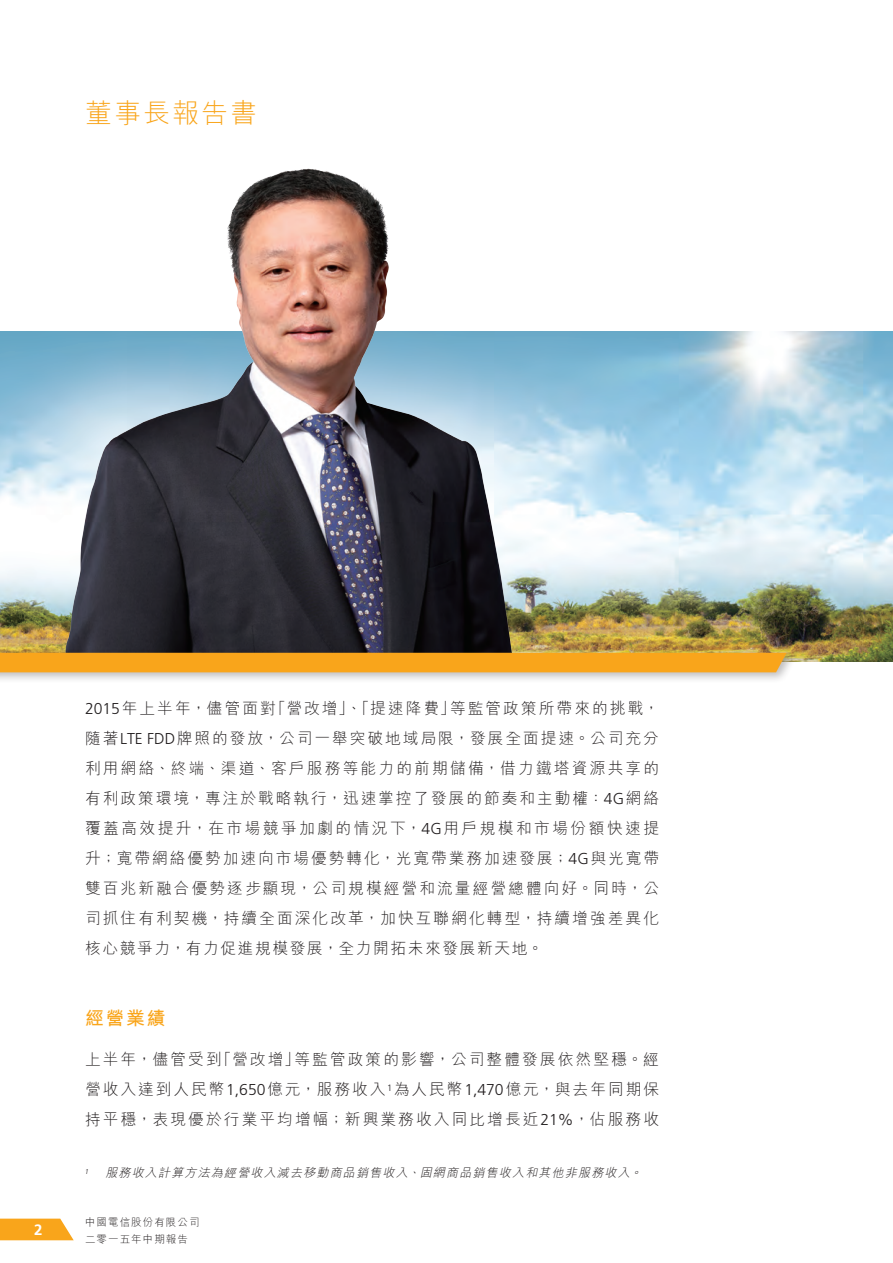
<style>
.page{position:relative;width:893px;height:1263px;background:#fff}
.page>*{position:absolute;margin:0;border:0;box-sizing:border-box;transform-origin:0 0}
.t1{font:300 27px "M Hei HK";letter-spacing:.075em;color:#f9a51b}
.t2{font:700 18.75px "M Hei HK";color:#f9a51b}
.t3{font:300 15.75px/30px "M Hei HK";letter-spacing:.13em;color:#231f20;text-align:justify}
.t4{font:700 15px "Frutiger LT Std";color:#fff}
.t5{font:italic 300 12px "M Hei HK";color:#231f20}
.t6{font:300 10.5px/16.5px "M Hei HK";letter-spacing:.1em;color:#231f20}
.t7{font:italic 300 7.05px "Frutiger LT Std";color:#231f20}
.s1{font-family:"Frutiger LT Std"}
</style>
<div class="page">
<svg style="left:0;top:1218px;width:74px;height:22px;background:#f9af36"></svg>
<img style="left:0;top:332px;width:15px;height:315px">
<img style="left:546px;top:332px;width:347px;height:329px">
<img style="left:15px;top:168px;width:531px;height:479px">
<div style="left:0;top:647px;width:797px;height:36px;background:#231f20;opacity:.3"></div>
<div style="left:0;top:653px;width:787px;height:19px;background:#f9a51b"></div>
<h1 class="t1" style="left:85px;top:99px;width:174px">董事長報告書</h1>
<p class="t3" style="left:85px;top:693px;width:576px"><span class="s1">2015</span>年上半年，儘管面對「營改增」、「提速降費」等監管政策所帶來的挑戰，隨著<span class="s1">LTE FDD</span>牌照的發放，公司一舉突破地域局限，發展全面提速。公司充分利用網絡、終端、渠道、客戶服務等能力的前期儲備，借力鐵塔資源共享的有利政策環境，專注於戰略執行，迅速掌控了發展的節奏和主動權：<span class="s1">4G</span>網絡覆蓋高效提升，在市場競爭加劇的情況下，<span class="s1">4G</span>用戶規模和市場份額快速提升；寬帶網絡優勢加速向市場優勢轉化，光寬帶業務加速發展；<span class="s1">4G</span>與光寬帶雙百兆新融合優勢逐步顯現，公司規模經營和流量經營總體向好。同時，公司抓住有利契機，持續全面深化改革，加快互聯網化轉型，持續增強差異化核心競爭力，有力促進規模發展，全力開拓未來發展新天地。</p>
<p class="t2" style="left:85px;top:1004px;width:82px">經營業績</p>
<p class="t3" style="left:85px;top:1044px;width:576px">上半年，儘管受到「營改增」等監管政策的影響，公司整體發展依然堅穩。經營收入達到人民幣<span class="s1">1,650</span>億元，服務收入<sup>1</sup>為人民幣<span class="s1">1,470</span>億元，與去年同期保持平穩，表現優於行業平均增幅；新興業務收入同比增長近<span class="s1">21%</span>，佔服務收</p>
<p class="t7" style="left:84px;top:1167px;width:7px">1</p>
<p class="t5" style="left:105px;top:1166px;width:540px">服務收入計算方法為經營收入減去移動商品銷售收入、固網商品銷售收入和其他非服務收入。</p>
<p class="t4" style="left:34px;top:1221px;width:10px">2</p>
<p class="t6" style="left:85px;top:1214px;width:116px">中國電信股份有限公司二零一五年中期報告</p>
</div>
